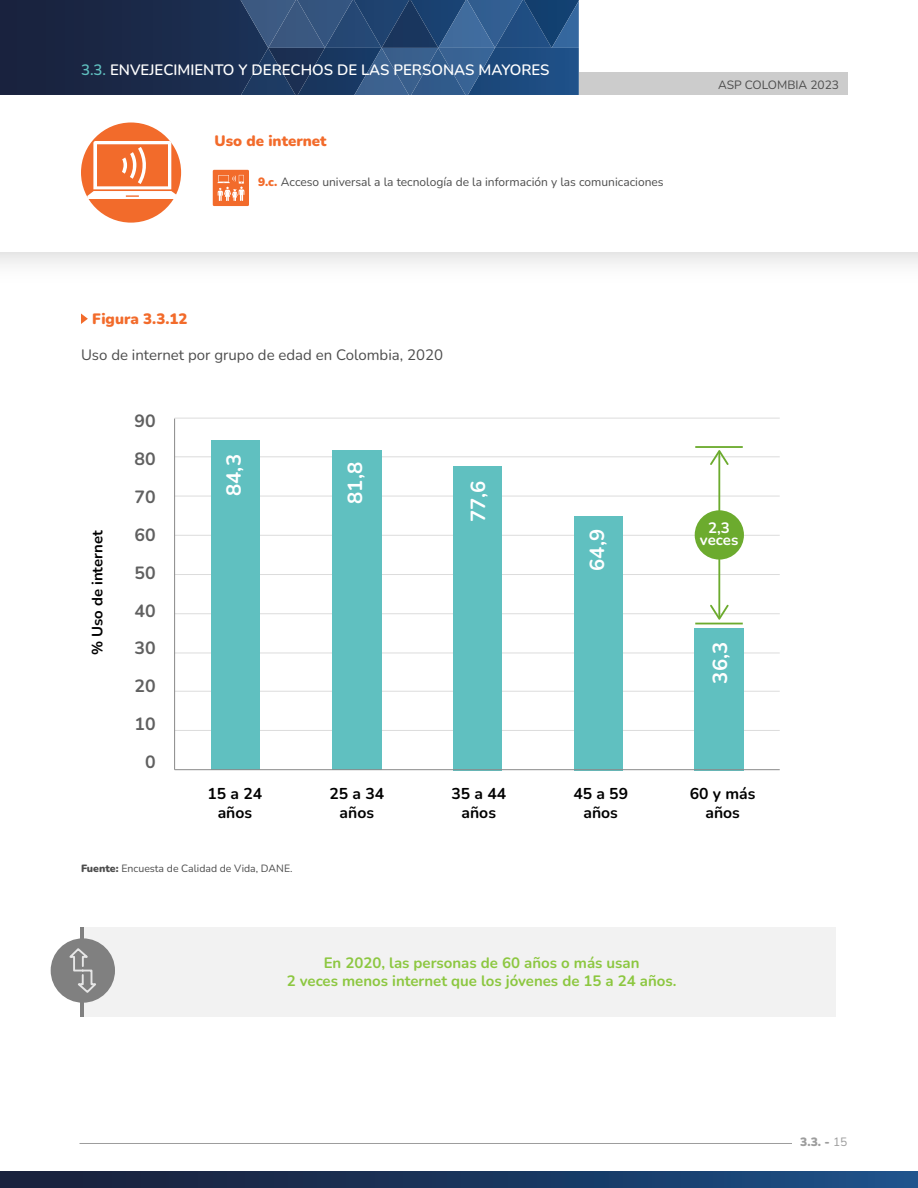
<style>
.page{position:relative;width:918px;height:1188px;background:#fff}
.page>*{position:absolute;margin:0;border:0;box-sizing:border-box;transform-origin:0 0}
.t1{font:700 20.4px "Nunito";color:#fff}
.t2{font:700 17.7px/37.8px "Nunito";color:#606060;text-align:center}
.t3{font:700 15.75px/18.9px "Nunito";color:#000;text-align:center}
.t4{font:700 15px/18px "Nunito";color:#8cc740;text-align:center}
.t5{font:600 15px "Nunito";color:#fff}
.t6{font:15px "Nunito";color:#4d4d4d}
.t7{font:900 15px "Nunito";color:#f26b2b}
.t8{font:700 15px/12.3px "Nunito";color:#fff;text-align:center}
.t9{font:700 14.85px "Nunito";color:#000}
.t10{font:12px "Nunito";color:#4d4d4d}
.t11{font:900 12px "Nunito";color:#9d9d9d}
.t12{font:10.5px "Nunito";color:#4d4d4d}
.s1{color:#60c0c0}
.s2{font-weight:900;color:#f26b2b}
.s3{font-weight:900}
.s4{font-weight:400}
</style>
<div class="page">
<svg style="left:0;top:0;width:241px;height:95px;background:#192847"></svg>
<svg style="left:241px;top:0;width:338px;height:95px;background:#284d7a"></svg>
<div style="left:0;top:1171px;width:918px;height:17px;background:linear-gradient(to right,#191d35,#1c4f87)"></div>
<div style="left:579px;top:73px;width:269px;height:22px;background:#ccc"></div>
<hr style="left:80px;top:1143px;width:712px;height:1px;background:#9d9d9d">
<div style="left:0;top:252px;width:918px;height:36px;background:linear-gradient(to bottom,#ebebeb,#fff)"></div>
<svg style="left:81px;top:314px;width:7px;height:10px"></svg>
<div style="left:81px;top:122px;width:100px;height:101px;background:#f26b2b;border-radius:50%"></div>
<div style="left:213px;top:170px;width:36px;height:36px;background:#f26b2b"></div>
<svg style="left:217px;top:175px;width:27px;height:26px"></svg>
<div style="left:82px;top:927px;width:753px;height:90px;background:#f2f2f2"></div>
<hr style="left:81px;top:927px;width:3px;height:90px;background:#808080">
<div style="left:51px;top:938px;width:64px;height:65px;background:#808080;border-radius:50%"></div>
<svg style="left:69px;top:948px;width:27px;height:45px"></svg>
<svg style="left:87px;top:141px;width:91px;height:58px"></svg>
<hr style="left:175px;top:730px;width:605px;height:1px;background:#dcdcdc">
<hr style="left:175px;top:691px;width:605px;height:1px;background:#dcdcdc">
<hr style="left:175px;top:653px;width:605px;height:1px;background:#dcdcdc">
<hr style="left:175px;top:613px;width:605px;height:1px;background:#dcdcdc">
<hr style="left:175px;top:574px;width:605px;height:1px;background:#dcdcdc">
<hr style="left:175px;top:535px;width:605px;height:1px;background:#dcdcdc">
<hr style="left:175px;top:496px;width:605px;height:1px;background:#dcdcdc">
<hr style="left:175px;top:418px;width:605px;height:1px;background:#dcdcdc">
<hr style="left:175px;top:457px;width:605px;height:1px;background:#dcdcdc">
<div style="left:211px;top:441px;width:48px;height:329px;background:#60c0c0"></div>
<div style="left:332px;top:450px;width:49px;height:320px;background:#60c0c0"></div>
<div style="left:454px;top:466px;width:48px;height:304px;background:#60c0c0"></div>
<div style="left:574px;top:516px;width:48px;height:254px;background:#60c0c0"></div>
<div style="left:695px;top:628px;width:49px;height:142px;background:#60c0c0"></div>
<hr style="left:174px;top:419px;width:1px;height:351px;background:#898989">
<hr style="left:175px;top:769px;width:605px;height:1px;background:#898989">
<hr style="left:695px;top:623px;width:48px;height:1px;background:#6cab2e">
<hr style="left:718px;top:452px;width:2px;height:165px;background:#6cab2e">
<svg style="left:710px;top:605px;width:19px;height:15px"></svg>
<svg style="left:710px;top:450px;width:19px;height:15px"></svg>
<div style="left:695px;top:510px;width:49px;height:50px;background:#6cab2e;border-radius:50%"></div>
<hr style="left:695px;top:446px;width:48px;height:2px;background:#6cab2e">
<p class="t5" style="left:81px;top:60px;width:470px"><span class="s1">3.3.</span> ENVEJECIMIENTO Y DERECHOS DE LAS PERSONAS MAYORES</p>
<p class="t7" style="left:214px;top:130px;width:114px">Uso de internet</p>
<p class="t10" style="left:258px;top:173px;width:407px"><span class="s2">9.c.</span> Acceso universal a la tecnología de la información y las comunicaciones</p>
<p class="t10" style="left:718px;top:76px;width:123px">ASP COLOMBIA 2023</p>
<p class="t7" style="left:92px;top:308px;width:97px">Figura 3.3.12</p>
<p class="t6" style="left:81px;top:344px;width:364px">Uso de internet por grupo de edad en Colombia, 2020</p>
<p class="t9" style="left:87px;top:655px;width:126px;rotate:-90deg">% Uso de internet</p>
<h2 class="t2" style="left:134px;top:402px;width:23px">90<br>80<br>70<br>60<br>50<br>40<br>30<br>20<br>10<br>0</h2>
<h1 class="t1" style="left:220px;top:496px;width:43px;rotate:-90deg">84,3</h1>
<h1 class="t1" style="left:341px;top:504px;width:43px;rotate:-90deg">81,8</h1>
<h1 class="t1" style="left:464px;top:522px;width:43px;rotate:-90deg">77,6</h1>
<h1 class="t1" style="left:583px;top:571px;width:43px;rotate:-90deg">64,9</h1>
<p class="t8" style="left:700px;top:521px;width:40px">2,3 veces</p>
<h1 class="t1" style="left:706px;top:684px;width:43px;rotate:-90deg">36,3</h1>
<h3 class="t3" style="left:208px;top:784px;width:56px">15 a 24 años</h3>
<h3 class="t3" style="left:329px;top:784px;width:56px">25 a 34 años</h3>
<h3 class="t3" style="left:451px;top:784px;width:56px">35 a 44 años</h3>
<h3 class="t3" style="left:573px;top:784px;width:56px">45 a 59 años</h3>
<h3 class="t3" style="left:690px;top:784px;width:67px">60 y más años</h3>
<p class="t12" style="left:81px;top:861px;width:213px"><span class="s3">Fuente:</span> Encuesta de Calidad de Vida, DANE.</p>
<p class="t4" style="left:287px;top:953px;width:391px">En 2020, las personas de 60 años o más usan<br>2 veces menos internet que los jóvenes de 15 a 24 años.</p>
<p class="t11" style="left:800px;top:1134px;width:49px">3.3. - <span class="s4">15</span></p>
</div>
